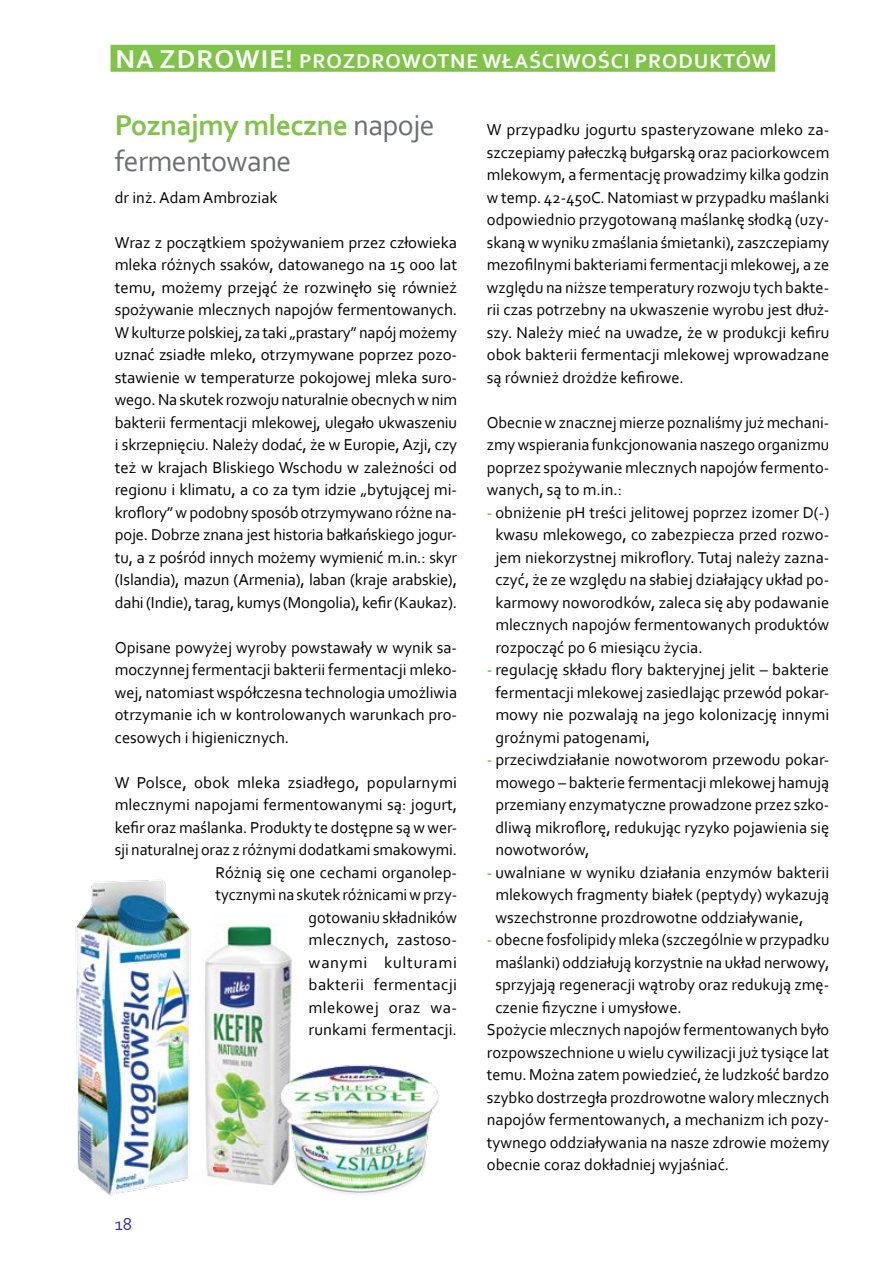
<style>
.page{position:relative;width:893px;height:1263px;background:#fff}
.page>*{position:absolute;margin:0;border:0;box-sizing:border-box;transform-origin:0 0}
.t1{font:30px/36px "Corbel";letter-spacing:-.02em;color:#6d6e71}
.t2{font:700 27px "Corbel";color:#fff}
.t3{font:700 21px "Corbel";letter-spacing:.04em;color:#fff}
.t4{font:18px "Corbel";color:#2e3092}
.t5{font:16.5px/22.5px "Corbel";color:#000;text-align:justify}
.s1{font-size:27px}
.s2{font-weight:700;color:#7fc349}
</style>
<div class="page">
<div style="left:111px;top:45px;width:664px;height:27px;background:#7fc349"></div>
<img style="left:75px;top:879px;width:116px;height:317px">
<img style="left:205px;top:924px;width:91px;height:260px">
<img style="left:253px;top:1024px;width:186px;height:170px">
<h2 class="t2" style="left:115px;top:42px;width:118px">NA ZDROWIE</h2>
<p class="t3" style="left:285px;top:48px;width:57px"><span class="s1">!</span> PROZD</p>
<p class="t3" style="left:372px;top:48px;width:31px">ROWOT</p>
<p class="t3" style="left:450px;top:48px;width:92px">NE WŁAŚCIWOŚCI</p>
<p class="t3" style="left:635px;top:48px;width:134px">PRODUKTÓW</p>
<h1 class="t1" style="left:115px;top:106px;width:321px"><span class="s2">POZNAJMY MLECZNE</span> napoje fermentowane</h1>
<p class="t5" style="left:115px;top:185px;width:164px">dr inż. Adam Ambroziak</p>
<p class="t5" style="left:115px;top:230px;width:344px">Wraz z początkiem spożywaniem przez człowieka mleka różnych ssaków, datowanego na 15 000 lat temu, możemy przejąć że rozwinęło się również spożywanie mlecznych napojów fermentowanych.<br>W kulturze polskiej, za taki „prastary” napój możemy uznać zsiadłe mleko, otrzymywane poprzez pozo&shy;stawienie w temperaturze pokojowej mleka suro&shy;wego. Na skutek rozwoju naturalnie obecnych w nim bakterii fermentacji mlekowej, ulegało ukwaszeniu i skrzepnięciu. Należy dodać, że w Europie, Azji, czy też w krajach Bliskiego Wschodu w zależności od regionu i klimatu, a co za tym idzie „bytującej mi&shy;kroflory” w podobny sposób otrzymywano różne na&shy;poje. Dobrze znana jest historia bałkańskiego jogur&shy;tu, a z pośród innych możemy wymienić m.in.: skyr (Islandia), mazun (Armenia), laban (kraje arabskie), dahi (Indie), tarag, kumys (Mongolia), kefir (Kaukaz).</p>
<p class="t5" style="left:115px;top:635px;width:344px">Opisane powyżej wyroby powstawały w wynik sa&shy;moczynnej fermentacji bakterii fermentacji mleko&shy;wej, natomiast współczesna technologia umożliwia otrzymanie ich w kontrolowanych warunkach pro&shy;cesowych i higienicznych.</p>
<p class="t5" style="left:115px;top:770px;width:344px;text-align:right">W Polsce, obok mleka zsiadłego, popularnymi mlecznymi napojami fermentowanymi są: jogurt, kefir oraz maślanka. Produkty te dostępne są w wer&shy;sji naturalnej oraz z różnymi dodatkami smakowymi.<br>Różnią się one cechami organolep-<br>tycznymi na skutek różnicami w przy-<br>gotowaniu składników<br>mlecznych, zastoso-<br>wanymi kulturami<br>bakterii fermentacji<br>mlekowej oraz wa-<br>runkami fermentacji.</p>
<p class="t4" style="left:115px;top:1213px;width:19px">18</p>
<p class="t5" style="left:487px;top:118px;width:344px">W przypadku jogurtu spasteryzowane mleko za&shy;szczepiamy pałeczką bułgarską oraz paciorkowcem mlekowym, a fermentację prowadzimy kilka godzin w temp. 42-45oC. Natomiast w przypadku maślanki odpowiednio przygotowaną maślankę słodką (uzy&shy;skaną w wyniku zmaślania śmietanki), zaszczepiamy mezofilnymi bakteriami fermentacji mlekowej, a ze względu na niższe temperatury rozwoju tych bakte&shy;rii czas potrzebny na ukwaszenie wyrobu jest dłuż&shy;szy. Należy mieć na uwadze, że w produkcji kefiru obok bakterii fermentacji mlekowej wprowadzane są również drożdże kefirowe.</p>
<p class="t5" style="left:487px;top:410px;width:344px">Obecnie w znacznej mierze poznaliśmy już mechani&shy;zmy wspierania funkcjonowania naszego organizmu poprzez spożywanie mlecznych napojów fermento&shy;wanych, są to m.in.:</p>
<p class="t5" style="left:495px;top:500px;width:335px;text-indent:-9px"><span class="s2">-</span> obniżenie pH treści jelitowej poprzez izomer D(-) kwasu mlekowego, co zabezpiecza przed rozwo&shy;jem niekorzystnej mikroflory. Tutaj należy zazna&shy;czyć, że ze względu na słabiej działający układ po&shy;karmowy noworodków, zaleca się aby podawanie mlecznych napojów fermentowanych produktów rozpocząć po 6 miesiącu życia.</p>
<p class="t5" style="left:495px;top:658px;width:335px;text-indent:-9px"><span class="s2">-</span> regulację składu flory bakteryjnej jelit – bakterie fermentacji mlekowej zasiedlając przewód pokar&shy;mowy nie pozwalają na jego kolonizację innymi groźnymi patogenami,</p>
<p class="t5" style="left:495px;top:748px;width:335px;text-indent:-9px"><span class="s2">-</span> przeciwdziałanie nowotworom przewodu pokar&shy;mowego – bakterie fermentacji mlekowej hamują przemiany enzymatyczne prowadzone przez szko&shy;dliwą mikroflorę, redukując ryzyko pojawienia się nowotworów,</p>
<p class="t5" style="left:495px;top:860px;width:335px;text-indent:-9px"><span class="s2">-</span> uwalniane w wyniku działania enzymów bakterii mlekowych fragmenty białek (peptydy) wykazują wszechstronne prozdrowotne oddziaływanie,</p>
<p class="t5" style="left:487px;top:928px;width:344px"><span class="s2">-</span> obecne fosfolipidy mleka (szczególnie w przypadku</p>
<p class="t5" style="left:495px;top:950px;width:335px">maślanki) oddziałują korzystnie na układ nerwowy,</p>
<p class="t5" style="left:495px;top:973px;width:335px">sprzyjają regeneracji wątroby oraz redukują zmę-</p>
<p class="t5" style="left:495px;top:995px;width:188px">czenie fizyczne i umysłowe.</p>
<p class="t5" style="left:487px;top:1018px;width:344px">Spożycie mlecznych napojów fermentowanych było</p>
<p class="t5" style="left:487px;top:1040px;width:344px">rozpowszechnione u wielu cywilizacji już tysiące lat</p>
<p class="t5" style="left:487px;top:1063px;width:344px">temu. Można zatem powiedzieć, że ludzkość bardzo</p>
<p class="t5" style="left:487px;top:1085px;width:344px">szybko dostrzegła prozdrowotne walory mlecznych</p>
<p class="t5" style="left:487px;top:1108px;width:344px">napojów fermentowanych, a mechanizm ich pozy-</p>
<p class="t5" style="left:487px;top:1130px;width:344px">tywnego oddziaływania na nasze zdrowie możemy</p>
<p class="t5" style="left:487px;top:1153px;width:244px">obecnie coraz dokładniej wyjaśniać.</p>
</div>
